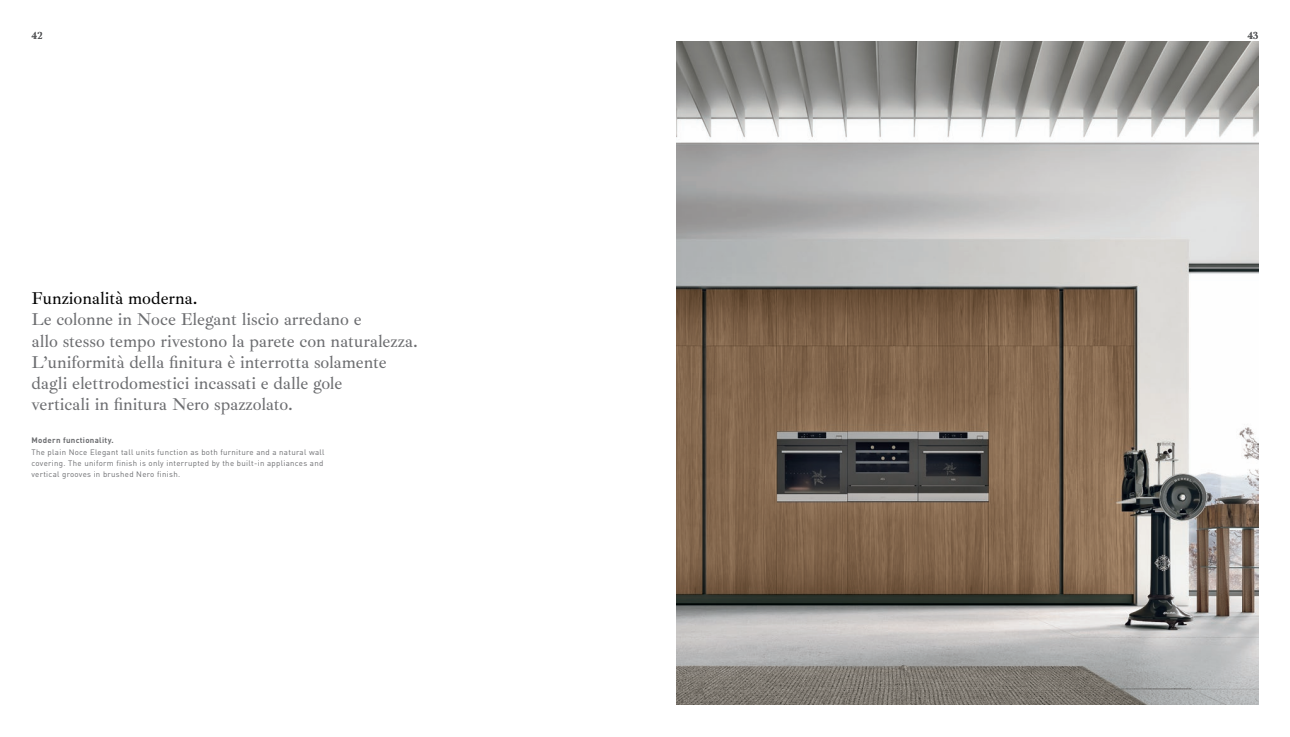
<style>
.page{position:relative;width:1290px;height:737px;background:#fff}
.page>*{position:absolute;margin:0;border:0;box-sizing:border-box;transform-origin:0 0}
.t1{font:500 17.5px/21px "Ibarra Real Nova";color:#6c6d70}
.t2{font:500 17.5px "Ibarra Real Nova";color:#000}
.t3{font:500 10.5px "Ibarra Real Nova";color:#57585a}
.t4{font:7.88px/11.4px "DIN";letter-spacing:.04em;color:#6c6d70}
.t5{font:700 7.88px "DIN";letter-spacing:.04em;color:#6c6d70}
</style>
<div class="page">
<img style="left:676px;top:41px;width:582px;height:663px">
<p class="t3" style="left:32px;top:30px;width:13px">42</p>
<p class="t2" style="left:32px;top:289px;width:168px">Funzionalità moderna.</p>
<p class="t1" style="left:32px;top:309px;width:388px">Le colonne in Noce Elegant liscio arredano e<br>allo stesso tempo rivestono la parete con naturalezza.<br>L’uniformità della nitura è interrotta solamente dagli elettrodomestici incassati e dalle gole<br>verticali in nitura Nero spazzolato.</p>
<p class="t5" style="left:32px;top:435px;width:84px">Modern functionality.</p>
<p class="t4" style="left:32px;top:446px;width:294px">The plain Noce Elegant tall units function as both furniture and a natural wall covering. The uniform finish is only interrupted by the built-in appliances and vertical grooves in brushed Nero finish.</p>
<p class="t3" style="left:1247px;top:30px;width:13px">43</p>
</div>
